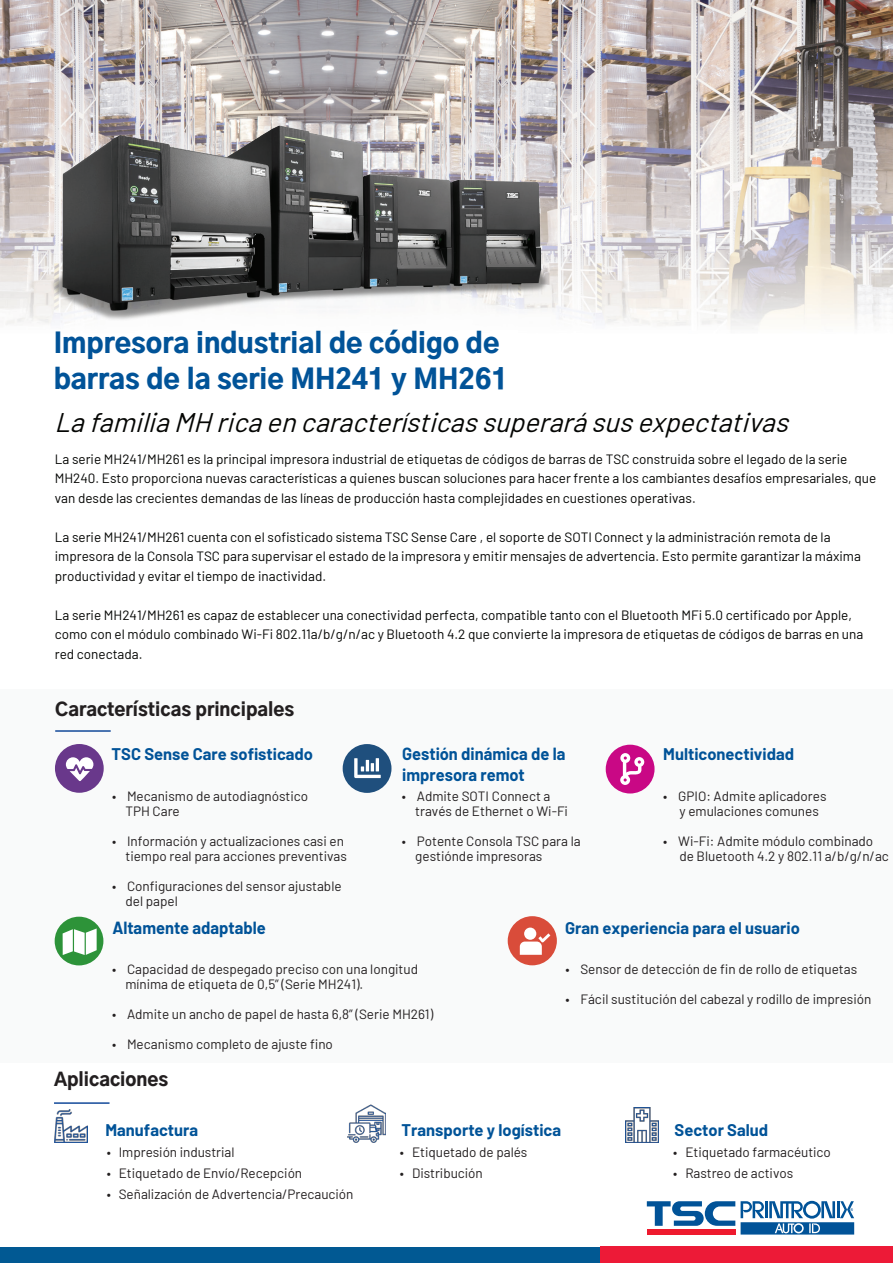
<style>
.page{position:relative;width:893px;height:1263px;background:#fff}
.page>*{position:absolute;margin:0;border:0;box-sizing:border-box;transform-origin:0 0}
.t1{font:900 27px/36px "Gothic A1";color:#015398}
.t2{font:italic 27px "Barlow";color:#040503}
.t3{font:900 18px "Gothic A1";color:#231f20}
.t4{font:700 17.25px/20.7px "Barlow";color:#015398;scale:.96 1}
.t5{font:700 16.5px "Barlow";color:#015398}
.t6{font:13.5px/19.5px "Barlow";color:#040503}
.t7{font:13.5px/15px "Barlow";color:#231f20}
</style>
<div class="page">
<div style="left:0;top:689px;width:893px;height:374px;background:#f9fafa"></div>
<img style="left:0;top:0;width:893px;height:329px">
<img style="left:47px;top:115px;width:507px;height:208px">
<div style="left:55px;top:744px;width:49px;height:49px;background:#69388b;border-radius:50%"></div>
<svg style="left:66px;top:757px;width:27px;height:24px"></svg>
<div style="left:606px;top:745px;width:48px;height:48px;background:#c90885;border-radius:50%"></div>
<svg style="left:620px;top:753px;width:24px;height:32px"></svg>
<hr style="left:55px;top:730px;width:56px;height:2px;background:#134a9a">
<hr style="left:54px;top:1102px;width:56px;height:2px;background:#134a9a">
<img style="left:626px;top:1107px;width:33px;height:36px">
<img style="left:347px;top:1104px;width:38px;height:39px">
<img style="left:55px;top:1109px;width:33px;height:33px">
<div style="left:0;top:1246px;width:600px;height:17px;background:#015993"></div>
<div style="left:600px;top:1246px;width:293px;height:17px;background:#ed1a37"></div>
<svg style="left:741px;top:1201px;width:113px;height:33px"></svg>
<div style="left:647px;top:1229px;width:88px;height:5px;background:#ee1a2e"></div>
<svg style="left:647px;top:1201px;width:88px;height:25px"></svg>
<div style="left:343px;top:744px;width:48px;height:49px;background:#1f4f7d;border-radius:50%"></div>
<svg style="left:354px;top:758px;width:27px;height:20px"></svg>
<div style="left:55px;top:917px;width:48px;height:48px;background:#2d9339;border-radius:50%"></div>
<svg style="left:63px;top:928px;width:34px;height:27px"></svg>
<div style="left:508px;top:916px;width:49px;height:49px;background:#d94c3a;border-radius:50%"></div>
<svg style="left:524px;top:927px;width:12px;height:13px"></svg>
<svg style="left:520px;top:933px;width:30px;height:22px"></svg>
<h1 class="t1" style="left:54px;top:323px;width:455px">Impresora industrial de código de barras de la serie MH241 y MH261</h1>
<h1 class="t2" style="left:54px;top:402px;width:744px">LafamiliaMH ricaencaracterísticassuperarásusexpectativas</h1>
<p class="t6" style="left:55px;top:448px;width:823px">La serie MH241/MH261 es la principal impresora industrial de etiquetas de códigos de barras de TSC construida sobre el legado de la serie<br>MH240. Esto proporciona nuevas características a quienes buscan soluciones para hacer frente a los cambiantes desafíos empresariales, que van desde las crecientes demandas de las líneas de producción hasta complejidades en cuestiones operativas.</p>
<p class="t6" style="left:55px;top:526px;width:808px">La serie MH241/MH261 cuenta con el sofisticado sistema TSC Sense Care , el soporte de SOTI Connect y la administración remota de la impresora de la Consola TSC para supervisar el estado de la impresora y emitir mensajes de advertencia. Esto permite garantizar la máxima productividad y evitar el tiempo de inactividad.</p>
<p class="t6" style="left:55px;top:604px;width:810px">La serie MH241/MH261 es capaz de establecer una conectividad perfecta, compatible tanto con el Bluetooth MFi 5.0 certificado por Apple, como con el módulo combinado Wi-Fi 802.11a/b/g/n/ac y Bluetooth 4.2 que convierte la impresora de etiquetas de códigos de barras en una red conectada.</p>
<h2 class="t3" style="left:55px;top:694px;width:241px">Características principales</h2>
<p class="t5" style="left:112px;top:742px;width:203px">TSC Sense Care sofisticado</p>
<p class="t7" style="left:125px;top:787px;width:184px;text-indent:-13px">• Mecanismo de autodiagnóstico<br>TPH Care</p>
<p class="t7" style="left:112px;top:832px;width:236px;text-align:right">• Información y actualizaciones casi en tiempo real para acciones preventivas</p>
<p class="t7" style="left:125px;top:877px;width:218px;text-indent:-13px">• Configuraciones del sensor ajustable del papel</p>
<p class="t4" style="left:402px;top:742px;width:172px">Gestión dinámica de la impresora remot</p>
<p class="t7" style="left:415px;top:787px;width:154px;text-indent:-13px">• Admite SOTI Connect a través de Ethernet o Wi-Fi</p>
<p class="t7" style="left:415px;top:832px;width:167px;text-indent:-13px">• Potente Consola TSC para la gestiónde impresoras</p>
<p class="t5" style="left:663px;top:742px;width:132px">Multiconectividad</p>
<p class="t7" style="left:679px;top:787px;width:149px;text-indent:-16px">• GPIO: Admite aplicadores y emulaciones comunes</p>
<p class="t7" style="left:679px;top:832px;width:211px;text-indent:-16px">• Wi-Fi: Admite módulo combinado de Bluetooth 4.2 y 802.11 a/b/g/n/ac</p>
<p class="t4" style="left:112px;top:916px;width:161px">Altamente adaptable</p>
<p class="t5" style="left:565px;top:915px;width:236px">Gran experiencia para el usuario</p>
<p class="t7" style="left:125px;top:961px;width:294px;text-indent:-13px">• Capacidad de despegado preciso con una longitud mínima de etiqueta de 0,5” (Serie MH241).</p>
<p class="t7" style="left:112px;top:1006px;width:323px">• Admite un ancho de papel de hasta 6,8” (Serie MH261)</p>
<p class="t7" style="left:112px;top:1036px;width:222px">• Mecanismo completo de ajuste fino</p>
<p class="t7" style="left:565px;top:961px;width:293px">• Sensor de detección de fin de rollo de etiquetas</p>
<p class="t7" style="left:565px;top:991px;width:307px">• Fácil sustitución del cabezal y rodillo de impresión</p>
<h2 class="t3" style="left:54px;top:1064px;width:116px">Aplicaciones</h2>
<p class="t5" style="left:105px;top:1117px;width:94px">Manufactura</p>
<p class="t5" style="left:401px;top:1117px;width:161px">Transporte y logística</p>
<p class="t5" style="left:674px;top:1117px;width:95px">Sector Salud</p>
<p class="t7" style="left:107px;top:1143px;width:129px">• Impresión industrial</p>
<p class="t7" style="left:107px;top:1164px;width:197px">• Etiquetado de Envío/Recepción</p>
<p class="t7" style="left:107px;top:1185px;width:248px">• Señalización de Advertencia/Precaución</p>
<p class="t7" style="left:400px;top:1143px;width:129px">• Etiquetado de palés</p>
<p class="t7" style="left:400px;top:1164px;width:84px">• Distribución</p>
<p class="t7" style="left:673px;top:1143px;width:159px">• Etiquetado farmacéutico</p>
<p class="t7" style="left:673px;top:1164px;width:121px">• Rastreo de activos</p>
</div>
